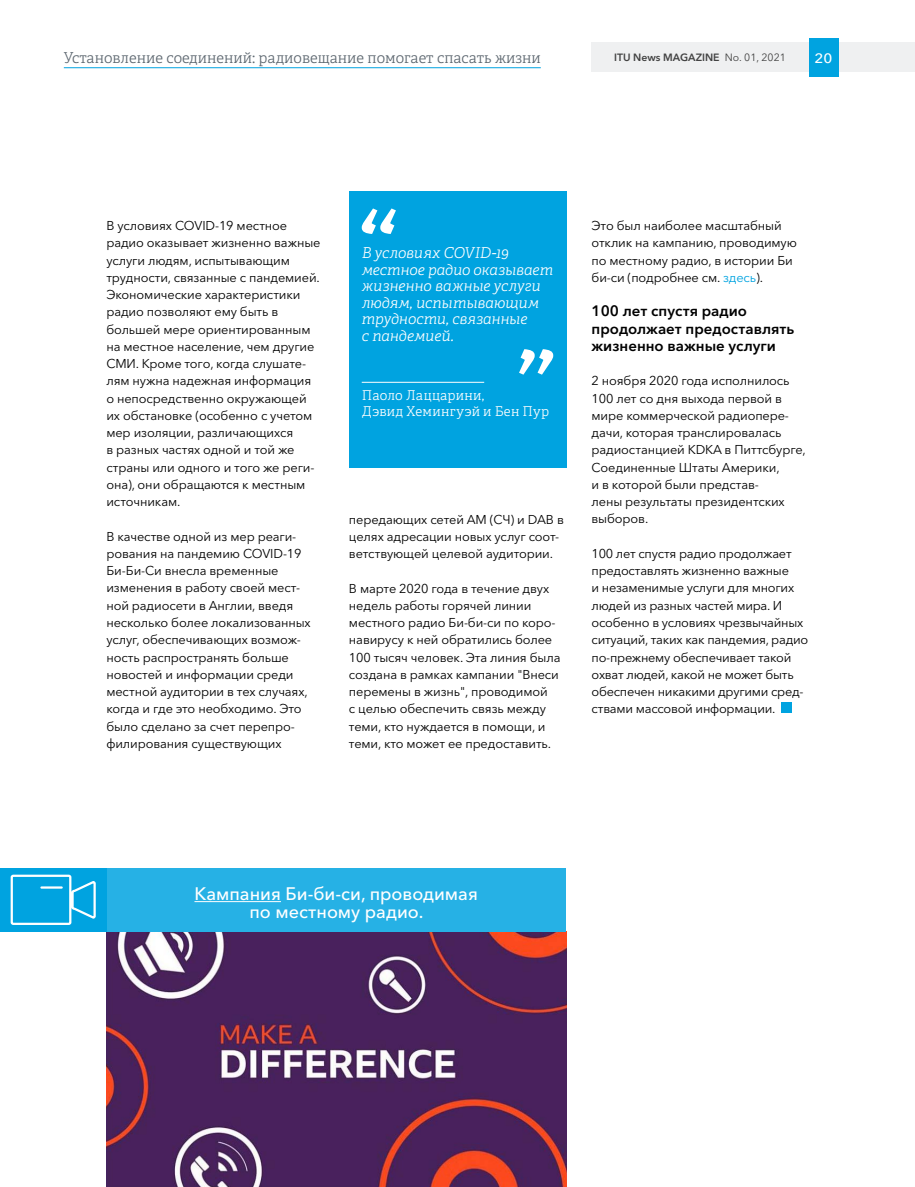
<style>
.page{position:relative;width:915px;height:1187px;background:#fff}
.page>*{position:absolute;margin:0;border:0;box-sizing:border-box;transform-origin:0 0}
.t1{font:500 18px/18px "Avenir Next W1 G";color:#fff;text-align:center}
.t2{font:italic 300 15px/16.5px "Adelle CYR";letter-spacing:-.01em;color:#fff}
.t3{font:600 15px/17.2px "Avenir Next W1 G";color:#000}
.t4{font:300 15px "Adelle CYR";color:#5c666f}
.t5{font:300 13.5px/16.5px "Adelle CYR";letter-spacing:.015em;color:#fff}
.t6{font:500 13.5px "Avenir Next W1 G";color:#fff;scale:1.11 1}
.t7{font:12.75px/17.2px "Avenir Next W1 G";letter-spacing:-.01em;color:#000}
.t8{font:600 10.5px "Avenir Next W1 G";color:#424242}
.s1{font-weight:400}
.s2{color:#00a3e0}
</style>
<div class="page">
<div style="left:780px;top:702px;width:11px;height:11px;background:#00a3e0"></div>
<img style="left:106px;top:931px;width:460px;height:255px">
<div style="left:106px;top:867px;width:460px;height:64px;background:#26b1e5"></div>
<hr style="left:194px;top:901px;width:87px;height:1px;background:#fff">
<div style="left:0;top:867px;width:106px;height:64px;background:#00a3e0"></div>
<svg style="left:10px;top:874px;width:86px;height:51px"></svg>
<div style="left:349px;top:191px;width:217px;height:277px;background:#00a3e0"></div>
<hr style="left:361px;top:382px;width:123px;height:1px;background:#fff">
<svg style="left:361px;top:208px;width:35px;height:26px"></svg>
<svg style="left:519px;top:349px;width:34px;height:25px"></svg>
<div style="left:591px;top:43px;width:323px;height:29px;background:#eff0f1"></div>
<div style="left:808px;top:38px;width:30px;height:39px;background:#00a3e0"></div>
<hr style="left:64px;top:67px;width:476px;height:1px;background:#00a3e0">
<p class="t4" style="left:64px;top:47px;width:478px">Установление соединений: радиовещание помогает спасать жизни</p>
<p class="t8" style="left:614px;top:49px;width:173px">ITU News MAGAZINE <span class="s1">No. 01, 2021</span></p>
<p class="t6" style="left:814px;top:48px;width:18px">20</p>
<p class="t7" style="left:106px;top:216px;width:215px">В условиях COVID-19 местное радио оказывает жизненно важные услуги людям, испытывающим трудности, связанные с пандемией.<br>Экономические характеристики радио позволяют ему быть в большей мере ориентированным на местное население, чем другие<br>СМИ. Кроме того, когда слушате&shy;лям нужна надежная информация о непосредственно окружающей их обстановке (особенно с учетом мер изоляции, различающихся<br>в разных частях одной и той же страны или одного и того же реги&shy;она), они обращаются к местным источникам.</p>
<p class="t7" style="left:106px;top:526px;width:206px">В качестве одной из мер реаги&shy;рования на пандемию COVID-19<br>Би-Би-Си внесла временные изменения в работу своей мест&shy;ной радиосети в Англии, введя несколько более локализованных услуг, обеспечивающих возмож&shy;ность распространять больше новостей и информации среди местной аудитории в тех случаях, когда и где это необходимо. Это было сделано за счет перепро&shy;филирования существующих</p>
<p class="t2" style="left:361px;top:244px;width:193px">В условиях COVID-19 местное радио оказывает жизненно важные услуги людям, испытывающим трудности, связанные<br>с пандемией.</p>
<p class="t5" style="left:361px;top:386px;width:189px">Паоло Лаццарини,<br>Дэвид Хемингуэй и Бен Пур</p>
<p class="t7" style="left:349px;top:509px;width:216px">передающих сетей AM (СЧ) и DAB в целях адресации новых услуг соот&shy;ветствующей целевой аудитории.</p>
<p class="t7" style="left:349px;top:578px;width:213px">В марте 2020 года в течение двух недель работы горячей линии местного радио Би-би-си по коро&shy;навирусу к ней обратились более<br>100 тысяч человек. Эта линия была создана в рамках кампании "Внеси перемены в жизнь", проводимой<br>с целью обеспечить связь между теми, кто нуждается в помощи, и теми, кто может ее предоставить.</p>
<p class="t7" style="left:591px;top:216px;width:207px">Это был наиболее масштабный отклик на кампанию, проводимую по местному радио, в истории Би би-си (подробнее см. <span class="s2">здесь</span>).</p>
<p class="t3" style="left:591px;top:301px;width:204px">100 лет спустя радио продолжает предоставлять жизненно важные услуги</p>
<p class="t7" style="left:591px;top:371px;width:216px">2 ноября 2020 года исполнилось<br>100 лет со дня выхода первой в мире коммерческой радиопере&shy;дачи, которая транслировалась радиостанцией KDKA в Питтсбурге,<br>Соединенные Штаты Америки,<br>и в которой были представ-<br>лены результаты президентских выборов.</p>
<p class="t7" style="left:591px;top:543px;width:218px">100 лет спустя радио продолжает предоставлять жизненно важные<br>и незаменимые услуги для многих людей из разных частей мира. И особенно в условиях чрезвычайных ситуаций, таких как пандемия, радио по-прежнему обеспечивает такой охват людей, какой не может быть обеспечен никакими другими сред&shy;ствами массовой информации.</p>
<h1 class="t1" style="left:194px;top:882px;width:285px">Кампания Би-би-си, проводимая по местному радио.</h1>
</div>
